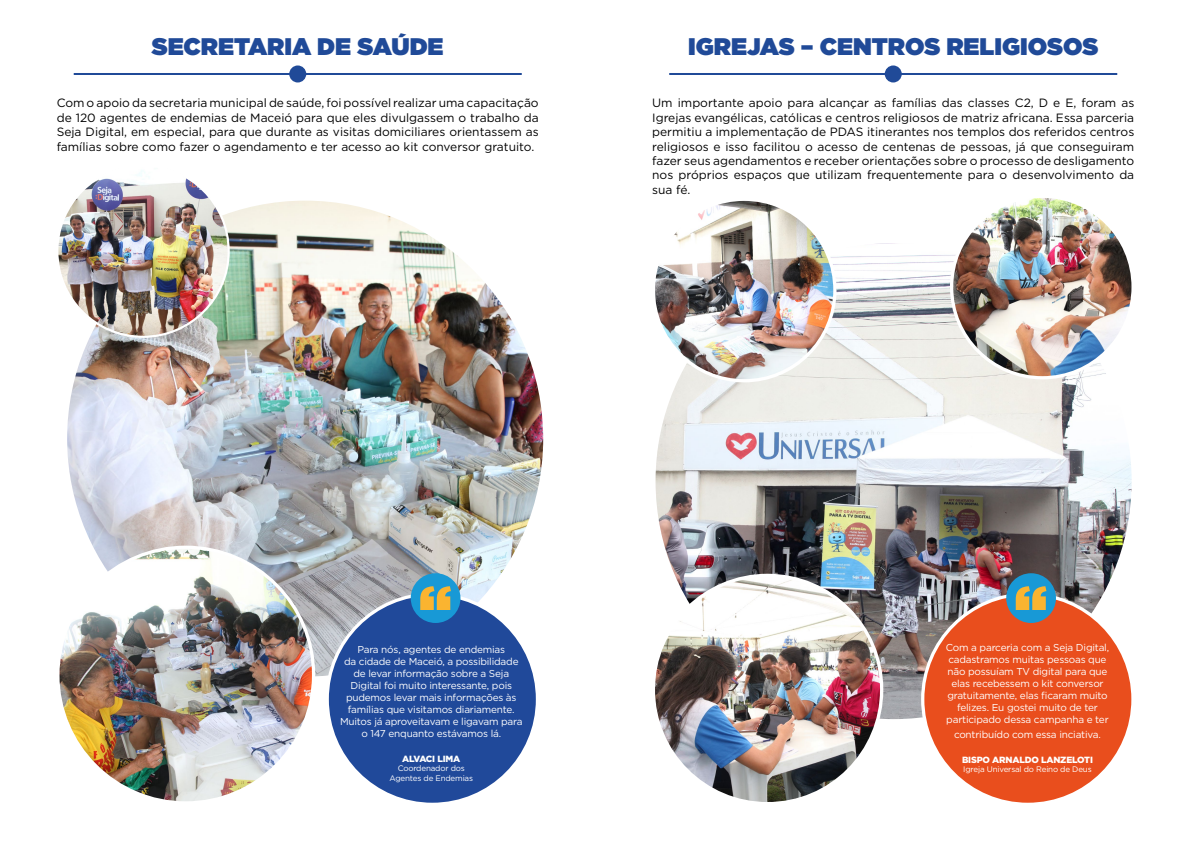
<style>
.page{position:relative;width:1191px;height:842px;background:#fff}
.page>*{position:absolute;margin:0;border:0;box-sizing:border-box;transform-origin:0 0}
.t1{font:900 24px "Gotham";color:#204a98}
.t2{font:12px/14.4px "Gotham";color:#000;text-align:justify}
.t3{font:10px/12px "Gotham";letter-spacing:-.02em;color:#fff;text-align:center}
.t4{font:900 9px "Gotham";letter-spacing:-.02em;color:#fff}
.t5{font:8px/9.6px "Gotham";letter-spacing:-.02em;color:#fff;text-align:center}
</style>
<div class="page">
<hr style="left:74px;top:73px;width:448px;height:2px;background:#204a98">
<hr style="left:669px;top:73px;width:448px;height:2px;background:#204a98">
<div style="left:289px;top:65px;width:17px;height:17px;background:#204a98;border-radius:50%"></div>
<div style="left:884px;top:65px;width:17px;height:17px;background:#204a98;border-radius:50%"></div>
<img style="left:66px;top:199px;width:479px;height:479px;border-radius:239px">
<img style="left:58px;top:547px;width:255px;height:256px;border-radius:128px">
<img style="left:57px;top:166px;width:172px;height:171px;border-radius:86px">
<div style="left:327px;top:594px;width:210px;height:210px;background:#20499a;border-radius:50%"></div>
<div style="left:411px;top:573px;width:49px;height:50px;background:#1899d6;border-radius:50%"></div>
<svg style="left:420px;top:586px;width:31px;height:24px"></svg>
<img style="left:654px;top:242px;width:479px;height:479px;border-radius:239px">
<img style="left:951px;top:196px;width:182px;height:182px;border-radius:91px">
<img style="left:653px;top:199px;width:182px;height:182px;border-radius:91px">
<img style="left:653px;top:575px;width:228px;height:229px;border-radius:114px">
<div style="left:922px;top:594px;width:211px;height:210px;background:#e94e1d;border-radius:50%"></div>
<div style="left:1006px;top:573px;width:50px;height:50px;background:#1899d6;border-radius:50%"></div>
<svg style="left:1015px;top:586px;width:31px;height:24px"></svg>
<h1 class="t1" style="left:152px;top:29px;width:293px">SECRETARIA DE SAÚDE</h1>
<h1 class="t1" style="left:688px;top:29px;width:412px">IGREJAS – CENTROS RELIGIOSOS</h1>
<p class="t2" style="left:57px;top:96px;width:483px">Com o apoio da secretaria municipal de saúde, foi possível realizar uma capacitação de 120 agentes de endemias de Maceió para que eles divulgassem o trabalho da Seja Digital, em especial, para que durante as visitas domiciliares orientassem as famílias sobre como fazer o agendamento e ter acesso ao kit conversor gratuito.</p>
<p class="t2" style="left:652px;top:96px;width:483px">Um importante apoio para alcançar as famílias das classes C2, D e E, foram as Igrejas evangélicas, católicas e centros religiosos de matriz africana. Essa parceria permitiu a implementação de PDAS itinerantes nos templos dos referidos centros religiosos e isso facilitou o acesso de centenas de pessoas, já que conseguiram fazer seus agendamentos e receber orientações sobre o processo de desligamento nos próprios espaços que utilizam frequentemente para o desenvolvimento da sua fé.</p>
<p class="t3" style="left:340px;top:643px;width:184px">Para nós, agentes de endemias<br>da cidade de Maceió, a possibilidade de levar informação sobre a Seja Digital foi muito interessante, pois pudemos levar mais informações às famílias que visitamos diariamente.<br>Muitos já aproveitavam e ligavam para o 147 enquanto estávamos lá.</p>
<p class="t4" style="left:402px;top:752px;width:60px">ALVACI LIMA</p>
<p class="t5" style="left:389px;top:764px;width:85px">Coordenador dos<br>Agentes de Endemias</p>
<p class="t3" style="left:945px;top:641px;width:165px">Com a parceria com a Seja Digital, cadastramos muitas pessoas que não possuíam TV digital para que elas recebessem o kit conversor gratuitamente, elas ficaram muito felizes. Eu gostei muito de ter participado dessa campanha e ter</p>
<p class="t3" style="left:954px;top:728px;width:148px">contribuído com essa inciativa.</p>
<p class="t4" style="left:962px;top:753px;width:132px">BISPO ARNALDO LANZELOTI</p>
<p class="t5" style="left:963px;top:765px;width:130px">Igreja Universal do Reino de Deus</p>
</div>
